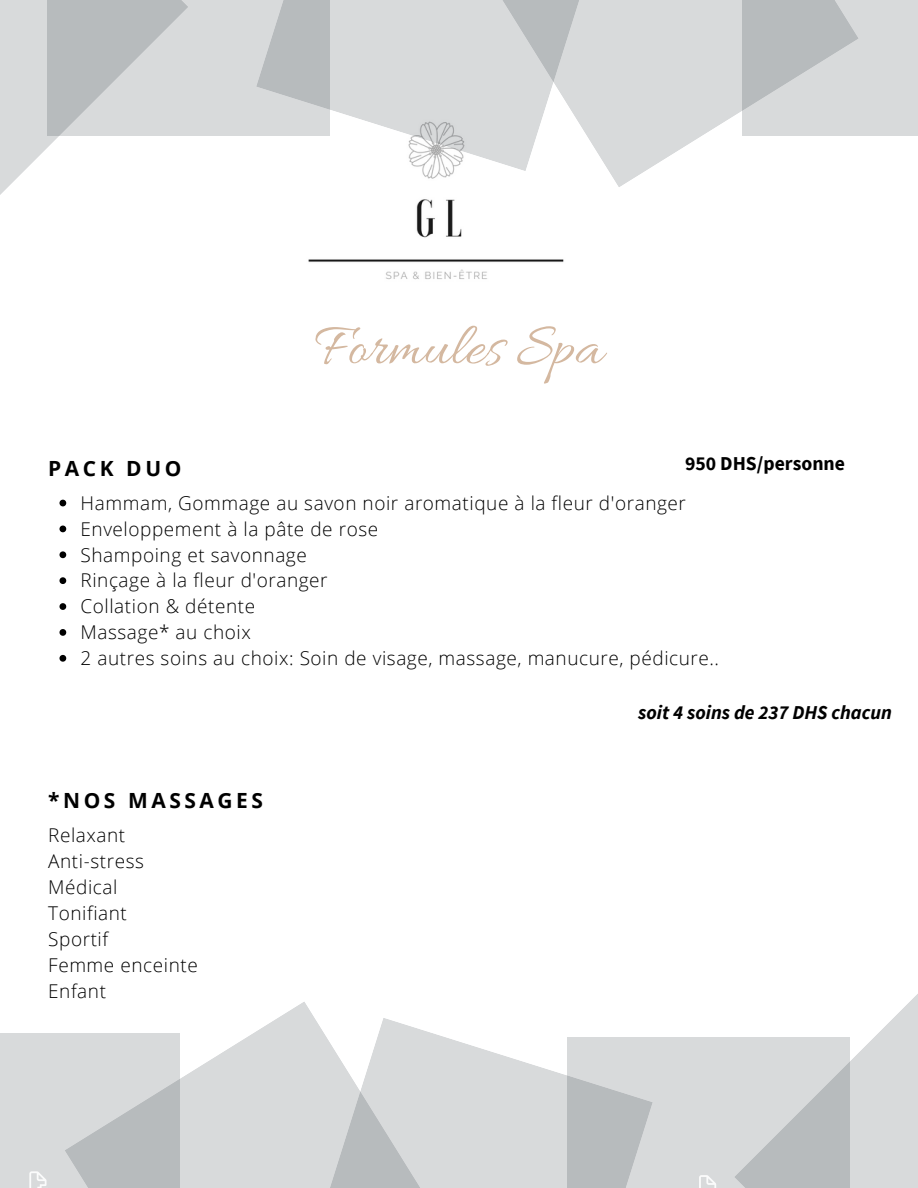
<style>
.page{position:relative;width:918px;height:1188px;background:#fff}
.page>*{position:absolute;margin:0;border:0;box-sizing:border-box;transform-origin:0 0}
.t1{font:61.2px "Allura";color:#d4b8a0}
.t2{font:700 21px "Open Sans";letter-spacing:.17em;color:#000}
.t3{font:italic 700 19.65px "Source Sans Pro";color:#000}
.t4{font:700 19.65px "Source Sans Pro";color:#000}
.t5{font:300 19.05px "Open Sans";letter-spacing:.03em;color:#000}
</style>
<div class="page">
<div style="left:0;top:1033px;width:180px;height:155px;background:#d8dadb"></div>
<svg style="left:29px;top:1171px;width:18px;height:17px"></svg>
<svg style="left:65px;top:1002px;width:249px;height:186px;fill:#d8dadb"></svg>
<svg style="left:293px;top:1018px;width:274px;height:170px;fill:#d8dadb"></svg>
<svg style="left:567px;top:1037px;width:167px;height:151px;background:#ced0d2"></svg>
<svg style="left:699px;top:1175px;width:17px;height:13px"></svg>
<svg style="left:734px;top:994px;width:184px;height:194px"></svg>
<img style="left:308px;top:171px;width:256px;height:109px">
<svg style="left:59px;top:500px;width:7px;height:6px"></svg>
<svg style="left:59px;top:526px;width:7px;height:6px"></svg>
<svg style="left:59px;top:551px;width:7px;height:7px"></svg>
<svg style="left:59px;top:577px;width:7px;height:7px"></svg>
<svg style="left:59px;top:603px;width:7px;height:7px"></svg>
<svg style="left:59px;top:629px;width:7px;height:7px"></svg>
<svg style="left:59px;top:655px;width:7px;height:7px"></svg>
<div style="left:742px;top:0;width:176px;height:136px;background:#d8dadb"></div>
<svg style="left:459px;top:0;width:399px;height:188px;fill:#d8dadb"></svg>
<svg style="left:330px;top:0;width:286px;height:171px;fill:#d8dadb"></svg>
<svg style="left:188px;top:0;width:142px;height:136px;background:#cdd0d1"></svg>
<svg style="left:0;top:0;width:188px;height:195px"></svg>
<p class="t1" style="left:315px;top:313px;width:290px">Formules Spa</p>
<p class="t4" style="left:685px;top:451px;width:161px">950 DHS/personne</p>
<p class="t2" style="left:48px;top:453px;width:135px">PACK DUO</p>
<p class="t5" style="left:81px;top:489px;width:607px">Hammam, Gommage au savon noir aromatique à la fleur d'oranger</p>
<p class="t5" style="left:81px;top:515px;width:299px">Enveloppement à la pâte de rose</p>
<p class="t5" style="left:81px;top:541px;width:228px">Shampoing et savonnage</p>
<p class="t5" style="left:81px;top:567px;width:249px">Rinçage à la fleur d'oranger</p>
<p class="t5" style="left:81px;top:593px;width:176px">Collation &amp; détente</p>
<p class="t5" style="left:81px;top:619px;width:172px">Massage* au choix</p>
<p class="t5" style="left:81px;top:645px;width:640px">2 autres soins au choix: Soin de visage, massage, manucure, pédicure..</p>
<p class="t2" style="left:48px;top:786px;width:216px">*NOS MASSAGES</p>
<p class="t5" style="left:48px;top:822px;width:79px">Relaxant</p>
<p class="t5" style="left:48px;top:848px;width:97px">Anti-stress</p>
<p class="t5" style="left:48px;top:874px;width:71px">Médical</p>
<p class="t5" style="left:48px;top:900px;width:80px">Tonifiant</p>
<p class="t5" style="left:48px;top:925px;width:61px">Sportif</p>
<p class="t5" style="left:48px;top:951px;width:151px">Femme enceinte</p>
<p class="t5" style="left:48px;top:977px;width:59px">Enfant</p>
<p class="t3" style="left:638px;top:700px;width:255px">soit 4 soins de 237 DHS chacun</p>
</div>
